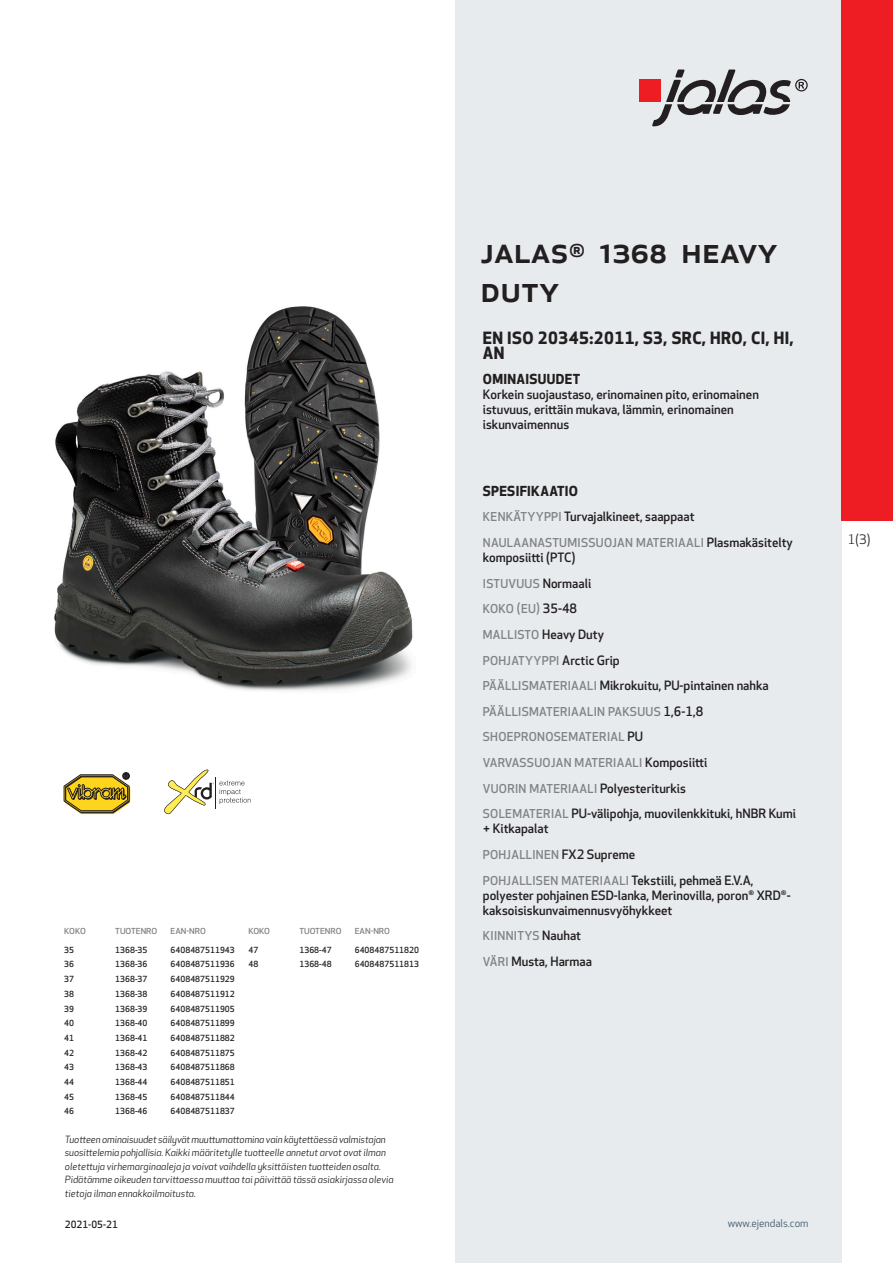
<style>
.page{position:relative;width:893px;height:1263px;background:#fff}
.page>*{position:absolute;margin:0;border:0;box-sizing:border-box;transform-origin:0 0}
.prodname{font:500 36px/39px "Apex New";color:#231f20}
.Funktion_body{font:700 16.5px/15px "Apex New";letter-spacing:.025em;color:#231f20}
.Funktion_body-2{font:700 13.5px "Apex New";letter-spacing:.025em;color:#231f20}
.t1{font:12.75px "Apex New";color:#231f20}
.Funktion_body-3{font:500 12.6px/15px "Apex New";color:#231f20}
.Funktion_body-4{font:500 12px "Apex New";letter-spacing:.025em;color:#808285}
.t2{font:10.5px "Apex New";color:#405968}
.t3{font:italic 9.75px/13.5px "Apex New";color:#231f20}
.t4{font:500 9.75px "Apex New";color:#231f20}
.ArticleTable_body{font:500 8.25px "Apex New";color:#231f20}
.ArticeTable_header{font:500 8.1px "Apex New";color:#808285;scale:1.06 1}
.s1{font-size:12px;color:#808285}
.s2{font-size:12.6px;color:#231f20}
</style>
<div class="page">
<div style="left:455px;top:0;width:387px;height:1263px;background:#e8ebee"></div>
<div style="left:639px;top:80px;width:22px;height:22px;background:#ee1d23"></div>
<svg style="left:652px;top:70px;width:156px;height:56px"></svg>
<div style="left:842px;top:0;width:51px;height:520px;background:#ee1d23"></div>
<img style="left:54px;top:306px;width:359px;height:385px">
<svg style="left:64px;top:772px;width:66px;height:42px"></svg>
<svg style="left:164px;top:770px;width:87px;height:44px"></svg>
<p class="ArticeTable_header" style="left:64px;top:925px;width:22px">KOKO</p>
<p class="ArticeTable_header" style="left:115px;top:925px;width:41px">TUOTENRO</p>
<p class="ArticeTable_header" style="left:171px;top:925px;width:35px">EAN-NRO</p>
<p class="ArticleTable_body" style="left:64px;top:944px;width:11px">35</p>
<p class="ArticleTable_body" style="left:115px;top:944px;width:34px">1368-35</p>
<p class="ArticleTable_body" style="left:171px;top:944px;width:66px">6408487511943</p>
<p class="ArticleTable_body" style="left:64px;top:959px;width:11px">36</p>
<p class="ArticleTable_body" style="left:115px;top:959px;width:34px">1368-36</p>
<p class="ArticleTable_body" style="left:171px;top:959px;width:66px">6408487511936</p>
<p class="ArticleTable_body" style="left:64px;top:973px;width:11px">37</p>
<p class="ArticleTable_body" style="left:115px;top:973px;width:34px">1368-37</p>
<p class="ArticleTable_body" style="left:171px;top:973px;width:66px">6408487511929</p>
<p class="ArticleTable_body" style="left:64px;top:988px;width:11px">38</p>
<p class="ArticleTable_body" style="left:115px;top:988px;width:34px">1368-38</p>
<p class="ArticleTable_body" style="left:171px;top:988px;width:66px">6408487511912</p>
<p class="ArticleTable_body" style="left:64px;top:1003px;width:11px">39</p>
<p class="ArticleTable_body" style="left:115px;top:1003px;width:34px">1368-39</p>
<p class="ArticleTable_body" style="left:171px;top:1003px;width:66px">6408487511905</p>
<p class="ArticleTable_body" style="left:64px;top:1018px;width:11px">40</p>
<p class="ArticleTable_body" style="left:115px;top:1018px;width:34px">1368-40</p>
<p class="ArticleTable_body" style="left:171px;top:1018px;width:66px">6408487511899</p>
<p class="ArticleTable_body" style="left:64px;top:1032px;width:11px">41</p>
<p class="ArticleTable_body" style="left:115px;top:1032px;width:34px">1368-41</p>
<p class="ArticleTable_body" style="left:171px;top:1032px;width:66px">6408487511882</p>
<p class="ArticleTable_body" style="left:64px;top:1047px;width:11px">42</p>
<p class="ArticleTable_body" style="left:115px;top:1047px;width:34px">1368-42</p>
<p class="ArticleTable_body" style="left:171px;top:1047px;width:66px">6408487511875</p>
<p class="ArticleTable_body" style="left:64px;top:1062px;width:11px">43</p>
<p class="ArticleTable_body" style="left:115px;top:1062px;width:34px">1368-43</p>
<p class="ArticleTable_body" style="left:171px;top:1062px;width:66px">6408487511868</p>
<p class="ArticleTable_body" style="left:64px;top:1076px;width:11px">44</p>
<p class="ArticleTable_body" style="left:115px;top:1076px;width:34px">1368-44</p>
<p class="ArticleTable_body" style="left:171px;top:1076px;width:66px">6408487511851</p>
<p class="ArticleTable_body" style="left:64px;top:1091px;width:11px">45</p>
<p class="ArticleTable_body" style="left:115px;top:1091px;width:34px">1368-45</p>
<p class="ArticleTable_body" style="left:171px;top:1091px;width:66px">6408487511844</p>
<p class="ArticleTable_body" style="left:64px;top:1106px;width:11px">46</p>
<p class="ArticleTable_body" style="left:115px;top:1106px;width:34px">1368-46</p>
<p class="ArticleTable_body" style="left:171px;top:1106px;width:66px">6408487511837</p>
<p class="ArticeTable_header" style="left:248px;top:925px;width:22px">KOKO</p>
<p class="ArticeTable_header" style="left:299px;top:925px;width:41px">TUOTENRO</p>
<p class="ArticeTable_header" style="left:355px;top:925px;width:35px">EAN-NRO</p>
<p class="ArticleTable_body" style="left:248px;top:944px;width:11px">47</p>
<p class="ArticleTable_body" style="left:299px;top:944px;width:34px">1368-47</p>
<p class="ArticleTable_body" style="left:355px;top:944px;width:66px">6408487511820</p>
<p class="ArticleTable_body" style="left:248px;top:959px;width:11px">48</p>
<p class="ArticleTable_body" style="left:299px;top:959px;width:34px">1368-48</p>
<p class="ArticleTable_body" style="left:355px;top:959px;width:66px">6408487511813</p>
<p class="t3" style="left:65px;top:1132px;width:330px">Tuotteen ominaisuudet säilyvät muuttumattomina vain käytettäessä valmistajan suosittelemia pohjallisia. Kaikki määritetylle tuotteelle annetut arvot ovat ilman oletettuja virhemarginaaleja ja voivat vaihdella yksittäisten tuotteiden osalta.<br>Pidätämme oikeuden tarvittaessa muuttaa tai päivittää tässä asiakirjassa olevia tietoja ilman ennakkoilmoitusta.</p>
<p class="t4" style="left:65px;top:1218px;width:54px">2021-05-21</p>
<p class="prodname" style="left:480px;top:230px;width:299px">JALAS<sup>®</sup> 1368 HEAVY<br>DUTY</p>
<p class="Funktion_body" style="left:483px;top:330px;width:312px">EN ISO 20345:2011, S3, SRC, HRO, CI, HI,<br>AN</p>
<p class="Funktion_body-2" style="left:483px;top:370px;width:99px">OMINAISUUDET</p>
<p class="Funktion_body-3" style="left:483px;top:387px;width:278px">Korkein suojaustaso, erinomainen pito, erinomainen istuvuus, erittäin mukava, lämmin, erinomainen iskunvaimennus</p>
<p class="Funktion_body-2" style="left:483px;top:481px;width:97px">SPESIFIKAATIO</p>
<p class="Funktion_body-3" style="left:483px;top:509px;width:213px"><span class="s1">KENKÄTYYPPI</span> Turvajalkineet, saappaat</p>
<p class="Funktion_body-4" style="left:483px;top:535px;width:311px">NAULAANASTUMISSUOJAN MATERIAALI <span class="s2">Plasmakäsitelty</span></p>
<p class="Funktion_body-3" style="left:483px;top:550px;width:94px">komposiitti (PTC)</p>
<p class="Funktion_body-4" style="left:483px;top:575px;width:110px">ISTUVUUS <span class="s2">Normaali</span></p>
<p class="Funktion_body-4" style="left:483px;top:601px;width:96px">KOKO (EU) <span class="s2">35-48</span></p>
<p class="Funktion_body-3" style="left:483px;top:627px;width:123px"><span class="s1">MALLISTO</span> Heavy Duty</p>
<p class="Funktion_body-4" style="left:483px;top:652px;width:138px">POHJATYYPPI <span class="s2">Arctic Grip</span></p>
<p class="Funktion_body-3" style="left:483px;top:678px;width:287px"><span class="s1">PÄÄLLISMATERIAALI</span> Mikrokuitu, PU-pintainen nahka</p>
<p class="Funktion_body-4" style="left:483px;top:703px;width:222px">PÄÄLLISMATERIAALIN PAKSUUS <span class="s2">1,6-1,8</span></p>
<p class="Funktion_body-4" style="left:483px;top:729px;width:162px">SHOEPRONOSEMATERIAL <span class="s2">PU</span></p>
<p class="Funktion_body-4" style="left:483px;top:755px;width:226px">VARVASSUOJAN MATERIAALI <span class="s2">Komposiitti</span></p>
<p class="Funktion_body-4" style="left:483px;top:780px;width:205px">VUORIN MATERIAALI <span class="s2">Polyesteriturkis</span></p>
<p class="Funktion_body-3" style="left:483px;top:806px;width:315px"><span class="s1">SOLEMATERIAL</span> PU-välipohja, muovilenkkituki, hNBR Kumi + Kitkapalat</p>
<p class="Funktion_body-4" style="left:483px;top:846px;width:154px">POHJALLINEN <span class="s2">FX2 Supreme</span></p>
<p class="Funktion_body-3" style="left:483px;top:872px;width:309px"><span class="s1">POHJALLISEN MATERIAALI</span> Tekstiili, pehmeä E.V.A, polyester pohjainen ESD-lanka, Merinovilla, poron<sup>®</sup> XRD<sup>®</sup>- kaksoisiskunvaimennusvyöhykkeet</p>
<p class="Funktion_body-4" style="left:483px;top:928px;width:100px">KIINNITYS <span class="s2">Nauhat</span></p>
<p class="Funktion_body-3" style="left:483px;top:953px;width:111px"><span class="s1">VÄRI</span> Musta, Harmaa</p>
<p class="t1" style="left:848px;top:531px;width:24px">1(3)</p>
<p class="t2" style="left:728px;top:1217px;width:82px">www.ejendals.com</p>
</div>
